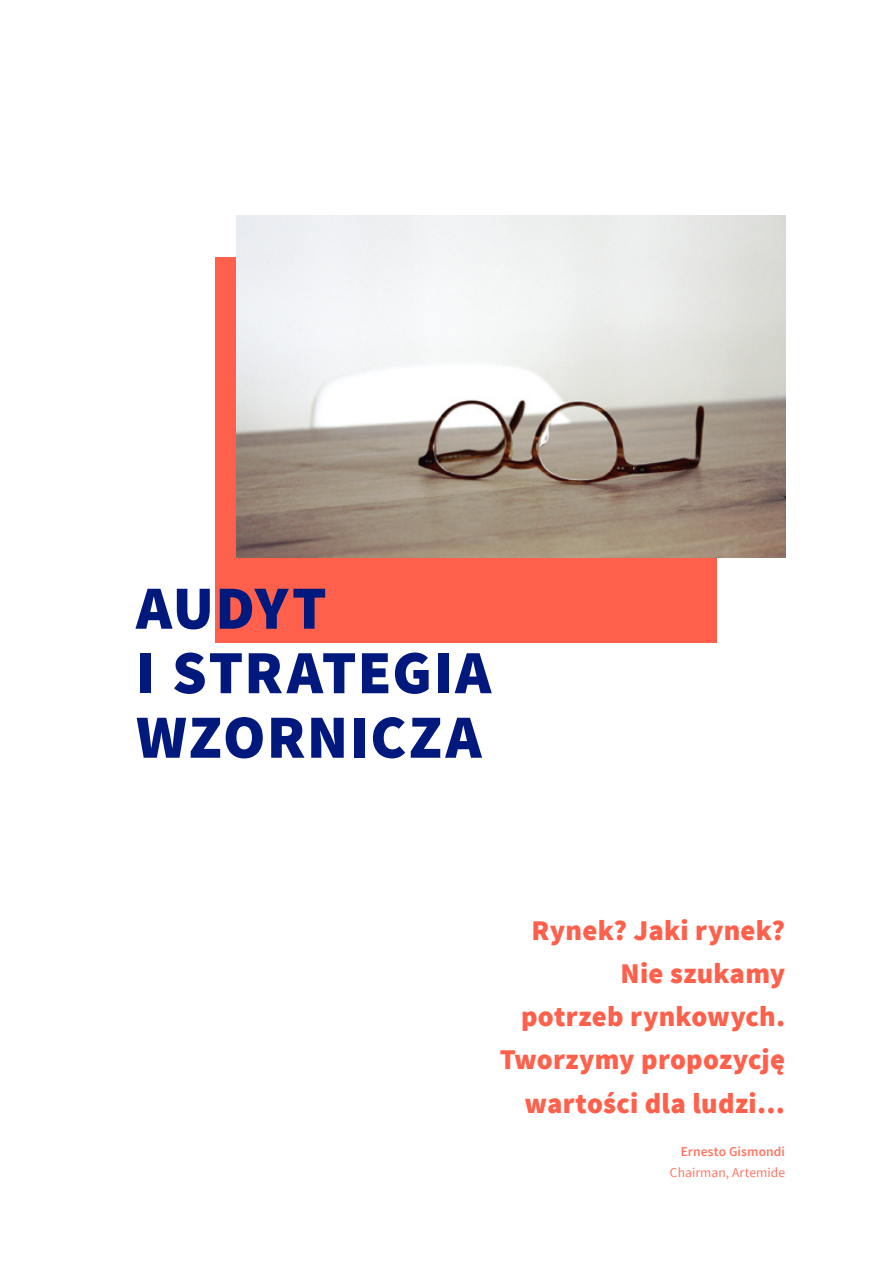
<style>
.page{position:relative;width:893px;height:1263px;background:#fff}
.page>*{position:absolute;margin:0;border:0;box-sizing:border-box;transform-origin:0 0}
.naglowek{font:900 61.5px/64.5px "Source Sans Pro";letter-spacing:.02em;color:#01197d}
.cytat{font:900 28.5px/43.2px "Source Sans Pro";letter-spacing:.01em;color:#ff604b;text-align:right}
.osoba{font:13.5px/21.6px "Source Sans Pro";letter-spacing:.005em;color:#ff7562;text-align:right}
.s1{font-weight:600}
</style>
<div class="page">
<div style="left:215px;top:258px;width:501px;height:385px;background:#ff604b"></div>
<img style="left:236px;top:216px;width:549px;height:341px">
<p class="naglowek" style="left:136px;top:579px;width:357px">AUDYT<br>I STRATEGIA<br>WZORNICZA</p>
<p class="cytat" style="left:532px;top:910px;width:255px">Rynek? Jaki rynek?</p>
<p class="cytat" style="left:500px;top:953px;width:287px">Nie szukamy<br>potrzeb rynkowych.<br>Tworzymy propozycję wartości dla ludzi…</p>
<p class="osoba" style="left:670px;top:1141px;width:117px"><span class="s1">Ernesto Gismondi<br></span>Chairman, Artemide</p>
</div>
